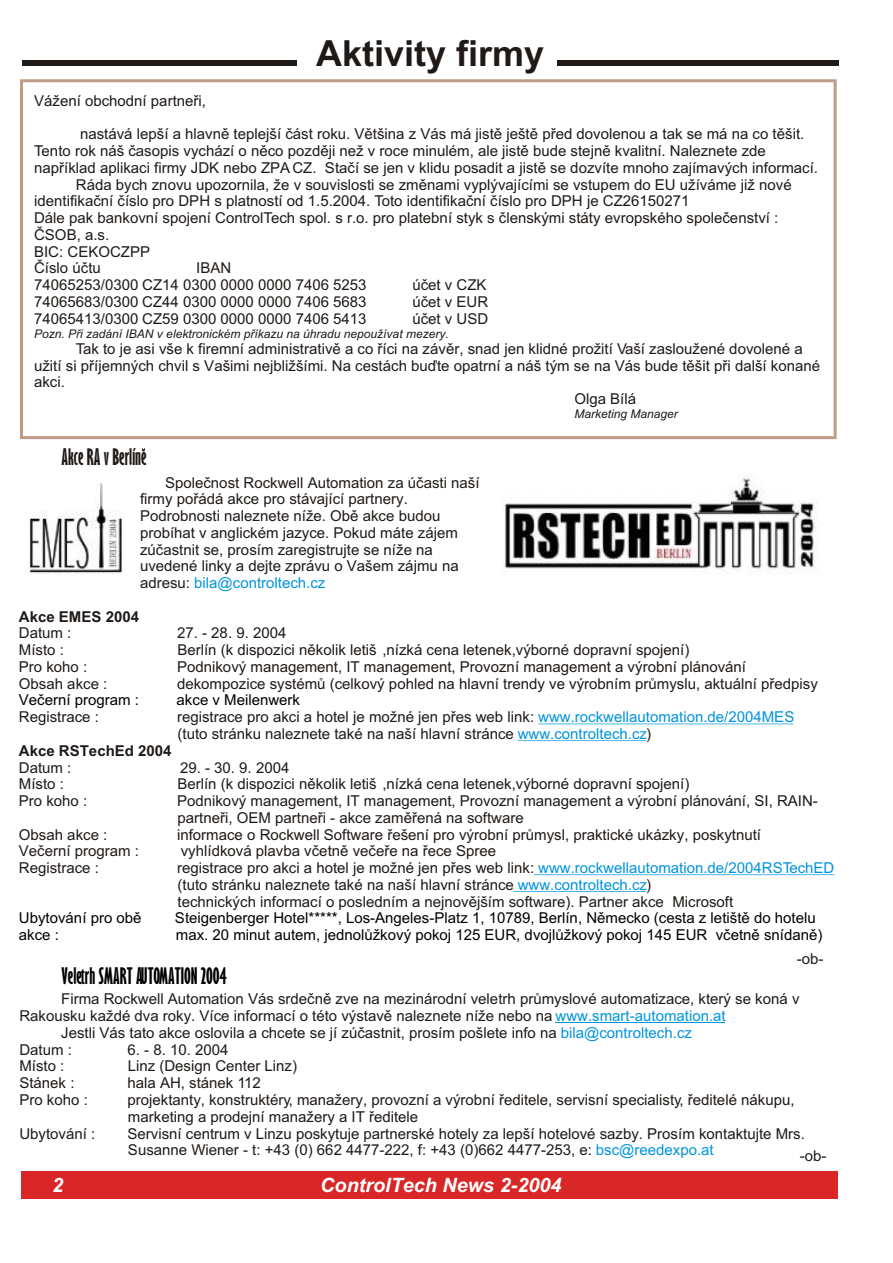
<style>
.page{position:relative;width:893px;height:1263px;background:#fff}
.page>*{position:absolute;margin:0;border:0;box-sizing:border-box;transform-origin:0 0}
.t1{font:700 36px "Arial";color:#1f1a17}
.t2{font:700 condensed 21px "Gill Sans MT Ext";color:#000}
.t3{font:700 condensed 21px "Gill Sans MT Ext";color:#1f1a17}
.t4{font:italic 700 19.8px "Arial";color:#fff}
.t5{font:15px/16.8px "Arial";color:#1f1a17}
.t6{font:15px "Arial";color:#000}
.t7{font:700 15px "Arial";color:#1f1a17}
.t8{font:italic 12px "Arial";color:#1f1a17}
.s1{color:#0094de}
</style>
<div class="page">
<div style="left:22px;top:1172px;width:816px;height:27px;background:#d92626"></div>
<div style="left:22px;top:60px;width:275px;height:5px;background:#1f1a17"></div>
<div style="left:556px;top:60px;width:282px;height:5px;background:#1f1a17"></div>
<div style="left:20px;top:79px;width:816px;height:360px;border:3px solid #bf9c87"></div>
<hr style="left:538px;top:724px;width:255px;height:1px;background:#0094de">
<hr style="left:517px;top:740px;width:129px;height:1px;background:#0094de">
<hr style="left:534px;top:874px;width:300px;height:1px;background:#0094de">
<hr style="left:513px;top:891px;width:133px;height:1px;background:#0094de">
<img style="left:30px;top:483px;width:92px;height:92px">
<img style="left:502px;top:475px;width:316px;height:98px">
<hr style="left:555px;top:1023px;width:170px;height:1px;background:#0094de">
<h1 class="t1" style="left:316px;top:40px;width:230px">Aktivity firmy</h1>
<p class="t5" style="left:34px;top:94px;width:173px">Vážení obchodní partneøi,</p>
<p class="t5" style="left:80px;top:127px;width:725px">nastává lepší a hlavnì teplejší èást roku. Vìtšina z Vás má jistì ještì pøed dovolenou a tak se má na co tìšit.</p>
<p class="t5" style="left:34px;top:144px;width:733px">Tento rok náš èasopis vychází o nìco pozdìji než v roce minulém, ale jistì bude stejnì kvalitní. Naleznete zde</p>
<p class="t5" style="left:34px;top:161px;width:785px">napøíklad aplikaci firmy JDK nebo ZPA CZ. Staèí se jen v klidu posadit a jistì se dozvíte mnoho zajímavých informací.</p>
<p class="t5" style="left:76px;top:177px;width:717px">Ráda bych znovu upozornila, že v souvislosti se zmìnami vyplývajícími se vstupem do EU užíváme již nové</p>
<p class="t5" style="left:34px;top:194px;width:657px">identifikaèní èíslo pro DPH s platností od 1.5.2004. Toto identifikaèní èíslo pro DPH je CZ26150271</p>
<p class="t5" style="left:34px;top:211px;width:745px">Dále pak bankovní spojení ControlTech spol. s r.o. pro platební styk s èlenskými státy evropského spoleèenství :</p>
<p class="t5" style="left:34px;top:228px;width:77px">ÈSOB, a.s.</p>
<p class="t5" style="left:34px;top:244px;width:117px">BIC: CEKOCZPP</p>
<p class="t5" style="left:34px;top:261px;width:68px">Èíslo úètu</p>
<p class="t5" style="left:34px;top:261px;width:334px;text-indent:162px">IBAN<br>74065253/0300 CZ14 0300 0000 0000 7406 5253</p>
<p class="t5" style="left:412px;top:278px;width:76px">úèet v CZK</p>
<p class="t5" style="left:34px;top:295px;width:334px">74065683/0300 CZ44 0300 0000 0000 7406 5683</p>
<p class="t5" style="left:412px;top:295px;width:77px">úèet v EUR</p>
<p class="t5" style="left:34px;top:312px;width:334px">74065413/0300 CZ59 0300 0000 0000 7406 5413</p>
<p class="t5" style="left:412px;top:312px;width:77px">úèet v USD</p>
<p class="t8" style="left:34px;top:329px;width:416px">Pozn. Pøi zadání IBAN v elektronickém pøíkazu na úhradu nepoužívat mezery.</p>
<p class="t5" style="left:76px;top:342px;width:728px">Tak to je asi vše k firemní administrativì a co øíci na závìr, snad jen klidné prožití Vaší zasloužené dovolené a</p>
<p class="t5" style="left:34px;top:358px;width:787px">užití si pøíjemných chvil s Vašimi nejbližšími. Na cestách buïte opatrní a náš tým se na Vás bude tìšit pøi další konané</p>
<p class="t5" style="left:34px;top:375px;width:32px">akci.</p>
<p class="t5" style="left:574px;top:392px;width:63px">Olga Bílá</p>
<p class="t8" style="left:574px;top:410px;width:105px">Marketing Manager</p>
<h2 class="t3" style="left:62px;top:449px;width:87px">Akce RA v Berlíne</h2>
<p class="t5" style="left:140px;top:475px;width:341px;text-indent:25px">Spoleènost Rockwell Automation za úèasti naší firmy poøádá akce pro stávající partnery.<br>Podrobnosti naleznete níže. Obì akce budou probíhat v anglickém jazyce. Pokud máte zájem zúèastnit se, prosím zaregistrujte se níže na uvedené linky a dejte zprávu o Vašem zájmu na adresu: <span class="s1">bila@controltech.cz</span></p>
<p class="t7" style="left:19px;top:611px;width:122px">Akce EMES 2004</p>
<p class="t5" style="left:19px;top:626px;width:54px">Datum :</p>
<p class="t5" style="left:177px;top:626px;width:111px">27. - 28. 9. 2004</p>
<p class="t5" style="left:19px;top:643px;width:47px">Místo :</p>
<p class="t5" style="left:177px;top:643px;width:513px">Berlín (k dispozici nìkolik letiš ,nízká cena letenek,výborné dopravní spojení)</p>
<p class="t5" style="left:19px;top:660px;width:70px">Pro koho :</p>
<p class="t5" style="left:177px;top:660px;width:570px">Podnikový management, IT management, Provozní management a výrobní plánování</p>
<p class="t5" style="left:19px;top:677px;width:90px">Obsah akce :</p>
<p class="t5" style="left:177px;top:677px;width:642px">dekompozice systémù (celkový pohled na hlavní trendy ve výrobním prùmyslu, aktuální pøedpisy</p>
<p class="t5" style="left:19px;top:710px;width:82px">Registrace :</p>
<p class="t5" style="left:177px;top:710px;width:618px">registrace pro akci a hotel je možné jen pøes web link: <span class="s1">www.rockwellautomation.de/2004MES </span>(tuto stránku naleznete také na naší hlavní stránce <span class="s1">www.controltech.cz</span>)</p>
<p class="t7" style="left:19px;top:745px;width:154px">Akce RSTechEd 2004</p>
<p class="t5" style="left:19px;top:760px;width:54px">Datum :</p>
<p class="t5" style="left:180px;top:760px;width:111px">29. - 30. 9. 2004</p>
<p class="t5" style="left:19px;top:777px;width:47px">Místo :</p>
<p class="t5" style="left:177px;top:777px;width:513px">Berlín (k dispozici nìkolik letiš ,nízká cena letenek,výborné dopravní spojení)</p>
<p class="t5" style="left:19px;top:794px;width:70px">Pro koho :</p>
<p class="t5" style="left:177px;top:794px;width:642px">Podnikový management, IT management, Provozní management a výrobní plánování, SI, RAIN&shy;partneøi, OEM partneøi - akce zamìøená na software</p>
<p class="t5" style="left:19px;top:827px;width:90px">Obsah akce :</p>
<p class="t5" style="left:177px;top:827px;width:585px">informace o Rockwell Software øešení pro výrobní prùmysl, praktické ukázky, poskytnutí</p>
<p class="t5" style="left:19px;top:844px;width:122px">Veèerní program :</p>
<p class="t5" style="left:181px;top:844px;width:317px">vyhlídková plavba vèetnì veèeøe na øece Spree</p>
<p class="t5" style="left:19px;top:861px;width:82px">Registrace :</p>
<p class="t5" style="left:177px;top:861px;width:658px">registrace pro akci a hotel je možné jen pøes web link: <span class="s1">www.rockwellautomation.de/2004RSTechED </span>(tuto stránku naleznete také na naší hlavní stránce <span class="s1">www.controltech.cz</span>)<br>technických informací o posledním a nejnovìjším software). Partner akce Microsoft</p>
<p class="t6" style="left:19px;top:695px;width:122px">Veèerní program :</p>
<p class="t6" style="left:177px;top:695px;width:125px">akce v Meilenwerk</p>
<p class="t6" style="left:19px;top:913px;width:124px">Ubytování pro obì</p>
<p class="t6" style="left:175px;top:913px;width:642px">Steigenberger Hotel*****, Los-Angeles-Platz 1, 10789, Berlín, Nìmecko (cesta z letištì do hotelu</p>
<p class="t6" style="left:19px;top:929px;width:42px">akce :</p>
<p class="t6" style="left:176px;top:929px;width:648px">max. 20 minut autem, jednolùžkový pokoj 125 EUR, dvojlùžkový pokoj 145 EUR vèetnì snídanì)</p>
<h2 class="t2" style="left:62px;top:967px;width:167px">Veletrh SMART AUTOMATION 2004</h2>
<p class="t5" style="left:796px;top:952px;width:28px">-ob-</p>
<p class="t5" style="left:61px;top:992px;width:739px">Firma Rockwell Automation Vás srdeènì zve na mezinárodní veletrh prùmyslové automatizace, který se koná v</p>
<p class="t5" style="left:19px;top:1009px;width:707px">Rakousku každé dva roky. Více informací o této výstavì naleznete níže nebo na <span class="s1">www.smart-automation.at</span></p>
<p class="t5" style="left:61px;top:1026px;width:632px">Jestli Vás tato akce oslovila a chcete se jí zúèastnit, prosím pošlete info na <span class="s1">bila@controltech.cz</span></p>
<p class="t5" style="left:19px;top:1043px;width:54px">Datum :</p>
<p class="t5" style="left:127px;top:1043px;width:102px">6. - 8. 10. 2004</p>
<p class="t5" style="left:19px;top:1059px;width:47px">Místo :</p>
<p class="t5" style="left:128px;top:1059px;width:171px">Linz (Design Center Linz)</p>
<p class="t5" style="left:19px;top:1076px;width:57px">Stánek :</p>
<p class="t5" style="left:127px;top:1076px;width:135px">hala AH, stánek 112</p>
<p class="t5" style="left:19px;top:1093px;width:70px">Pro koho :</p>
<p class="t5" style="left:127px;top:1093px;width:668px">projektanty, konstruktéry, manažery, provozní a výrobní øeditele, servisní specialisty, øeditelé nákupu, marketing a prodejní manažery a IT øeditele</p>
<p class="t5" style="left:19px;top:1126px;width:77px">Ubytování :</p>
<p class="t5" style="left:127px;top:1126px;width:679px">Servisní centrum v Linzu poskytuje partnerské hotely za lepší hotelové sazby. Prosím kontaktujte Mrs.<br>Susanne Wiener - t: +43 (0) 662 4477-222, f: +43 (0)662 4477-253, e: <span class="s1">bsc@reedexpo.at</span></p>
<p class="t5" style="left:799px;top:1148px;width:28px">-ob-</p>
<h3 class="t4" style="left:52px;top:1174px;width:13px">2</h3>
<h3 class="t4" style="left:320px;top:1174px;width:243px">ControlTech News 2-2004</h3>
</div>
